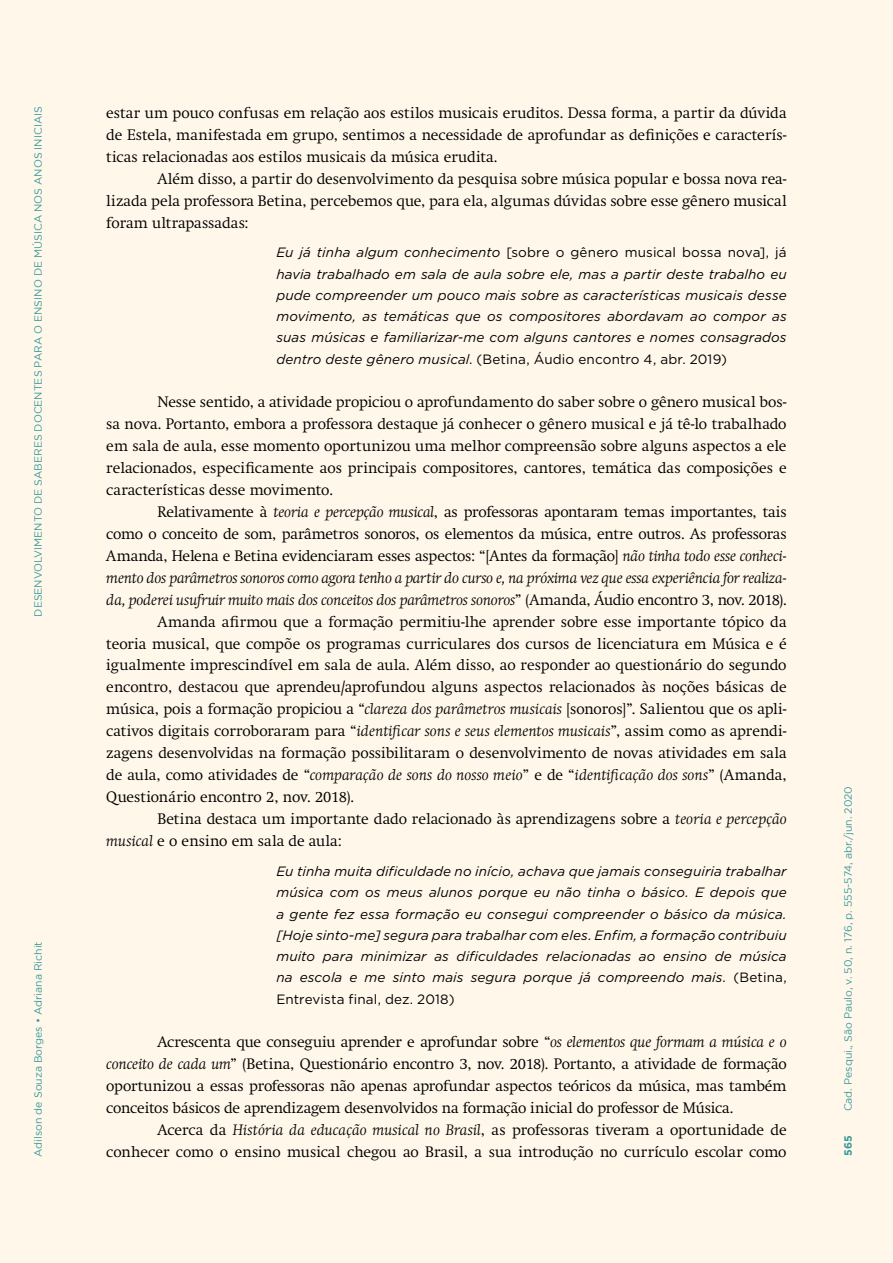
<style>
.page{position:relative;width:893px;height:1263px;background:#fff7ea}
.page>*{position:absolute;margin:0;border:0;box-sizing:border-box;transform-origin:0 0}
.t1{font:300 15px/21.9px "Swift";letter-spacing:-.005em;color:#000;text-align:justify}
.t2{font:italic 300 15px "Swift";color:#000}
.t3{font:italic 13.5px/21.3px "Gotham HTF";letter-spacing:.01em;color:#000;text-align:justify}
.t4{font:10.5px "Gotham";color:#389fa9}
.t5{font:700 10.5px "Gotham";color:#389fa9}
.s1{font-style:normal}
.s2{font-style:italic}
</style>
<div class="page">
<p class="t4" style="left:32px;top:617px;width:512px;rotate:-90deg">DESENVOLVIMENTO DE SABERES DOCENTES PARA O ENSINO DE MÚSICA NOS ANOS INICIAIS</p>
<p class="t1" style="left:106px;top:102px;width:682px">estar um pouco confusas em relação aos estilos musicais eruditos. Dessa forma, a partir da dúvida de Estela, manifestada em grupo, sentimos a necessidade de aprofundar as definições e caracterís&shy;ticas relacionadas aos estilos musicais da música erudita.</p>
<p class="t1" style="left:106px;top:168px;width:682px;text-indent:51px">Além disso, a partir do desenvolvimento da pesquisa sobre música popular e bossa nova rea&shy;lizada pela professora Betina, percebemos que, para ela, algumas dúvidas sobre esse gênero musical foram ultrapassadas:</p>
<p class="t3" style="left:276px;top:242px;width:512px">Eu já tinha algum conhecimento <span class="s1">[sobre o gênero musical bossa nova], já </span>havia trabalhado em sala de aula sobre ele, mas a partir deste trabalho eu pude compreender um pouco mais sobre as características musicais desse movimento, as temáticas que os compositores abordavam ao compor as suas músicas e familiarizar-me com alguns cantores e nomes consagrados dentro deste gênero musical<span class="s1">. (Betina, Áudio encontro 4, abr. 2019)</span></p>
<p class="t1" style="left:106px;top:391px;width:682px;text-indent:51px">Nesse sentido, a atividade propiciou o aprofundamento do saber sobre o gênero musical bos&shy;sa nova. Portanto, embora a professora destaque já conhecer o gênero musical e já tê-lo trabalhado em sala de aula, esse momento oportunizou uma melhor compreensão sobre alguns aspectos a ele relacionados, especificamente aos principais compositores, cantores, temática das composições e características desse movimento.</p>
<p class="t1" style="left:157px;top:501px;width:631px">Relativamente à <span class="s2">teoria e percepção musical</span>, as professoras apontaram temas importantes, tais</p>
<p class="t1" style="left:106px;top:523px;width:682px">como o conceito de som, parâmetros sonoros, os elementos da música, entre outros. As professoras</p>
<p class="t1" style="left:106px;top:545px;width:682px">Amanda, Helena e Betina evidenciaram esses aspectos: “[Antes da formação] <span class="s2">não tinha todo esse conheci-</span></p>
<p class="t2" style="left:106px;top:569px;width:682px">mento dos parâmetros sonoros como agora tenho a partir do curso e, na próxima vez que essa experiência for realiza-</p>
<p class="t2" style="left:106px;top:591px;width:682px">da, poderei usufruir muito mais dos conceitos dos parâmetros sonoros<span class="s1">” (Amanda, Áudio encontro 3, nov. 2018).</span></p>
<p class="t1" style="left:157px;top:610px;width:631px">Amanda afirmou que a formação permitiu-lhe aprender sobre esse importante tópico da</p>
<p class="t1" style="left:106px;top:632px;width:682px">teoria musical, que compõe os programas curriculares dos cursos de licenciatura em Música e é</p>
<p class="t1" style="left:106px;top:654px;width:682px">igualmente imprescindível em sala de aula. Além disso, ao responder ao questionário do segundo</p>
<p class="t1" style="left:106px;top:676px;width:682px">encontro, destacou que aprendeu/aprofundou alguns aspectos relacionados às noções básicas de</p>
<p class="t1" style="left:106px;top:698px;width:682px">música, pois a formação propiciou a “<span class="s2">clareza dos parâmetros musicais</span> [sonoros]”. Salientou que os apli-</p>
<p class="t1" style="left:106px;top:720px;width:682px">cativos digitais corroboraram para “<span class="s2">identificar sons e seus elementos musicais</span>”, assim como as aprendi-</p>
<p class="t1" style="left:106px;top:742px;width:682px">zagens desenvolvidas na formação possibilitaram o desenvolvimento de novas atividades em sala</p>
<p class="t2" style="left:106px;top:766px;width:682px"><span class="s1">de aula, como atividades de “</span>comparação de sons do nosso meio<span class="s1">” e de “</span>identificação dos sons<span class="s1">” (Amanda,</span></p>
<p class="t1" style="left:106px;top:786px;width:249px">Questionário encontro 2, nov. 2018).</p>
<p class="t1" style="left:157px;top:808px;width:631px">Betina destaca um importante dado relacionado às aprendizagens sobre a <span class="s2">teoria e percepção</span></p>
<p class="t1" style="left:106px;top:830px;width:237px"><span class="s2">musical</span> e o ensino em sala de aula:</p>
<p class="t3" style="left:276px;top:861px;width:512px">Eu tinha muita dificuldade no início, achava que jamais conseguiria trabalhar música com os meus alunos porque eu não tinha o básico. E depois que a gente fez essa formação eu consegui compreender o básico da música. [Hoje sinto-me] segura para trabalhar com eles. Enfim, a formação contribuiu muito para minimizar as dificuldades relacionadas ao ensino de música na escola e me sinto mais segura porque já compreendo mais. <span class="s1">(Betina, Entrevista final, dez. 2018)</span></p>
<p class="t1" style="left:106px;top:1031px;width:682px;text-indent:51px">Acrescenta que conseguiu aprender e aprofundar sobre “<span class="s2">os elementos que formam a música e o conceito de cada um</span>” (Betina, Questionário encontro 3, nov. 2018). Portanto, a atividade de formação oportunizou a essas professoras não apenas aprofundar aspectos teóricos da música, mas também conceitos básicos de aprendizagem desenvolvidos na formação inicial do professor de Música.</p>
<p class="t1" style="left:106px;top:1119px;width:682px;text-align:right">Acerca da <span class="s2">História da educação musical no Brasil</span>, as professoras tiveram a oportunidade de conhecer como o ensino musical chegou ao Brasil, a sua introdução no currículo escolar como</p>
<p class="t4" style="left:32px;top:1157px;width:217px;rotate:-90deg">Adilson de Souza Borges • Adriana Richit</p>
<p class="t4" style="left:842px;top:1111px;width:327px;rotate:-90deg">Cad. Pesqui., São Paulo, v. 50, n. 176, p. 555-574, abr./jun. 2020</p>
<p class="t5" style="left:842px;top:1155px;width:22px;rotate:-90deg">565</p>
</div>
